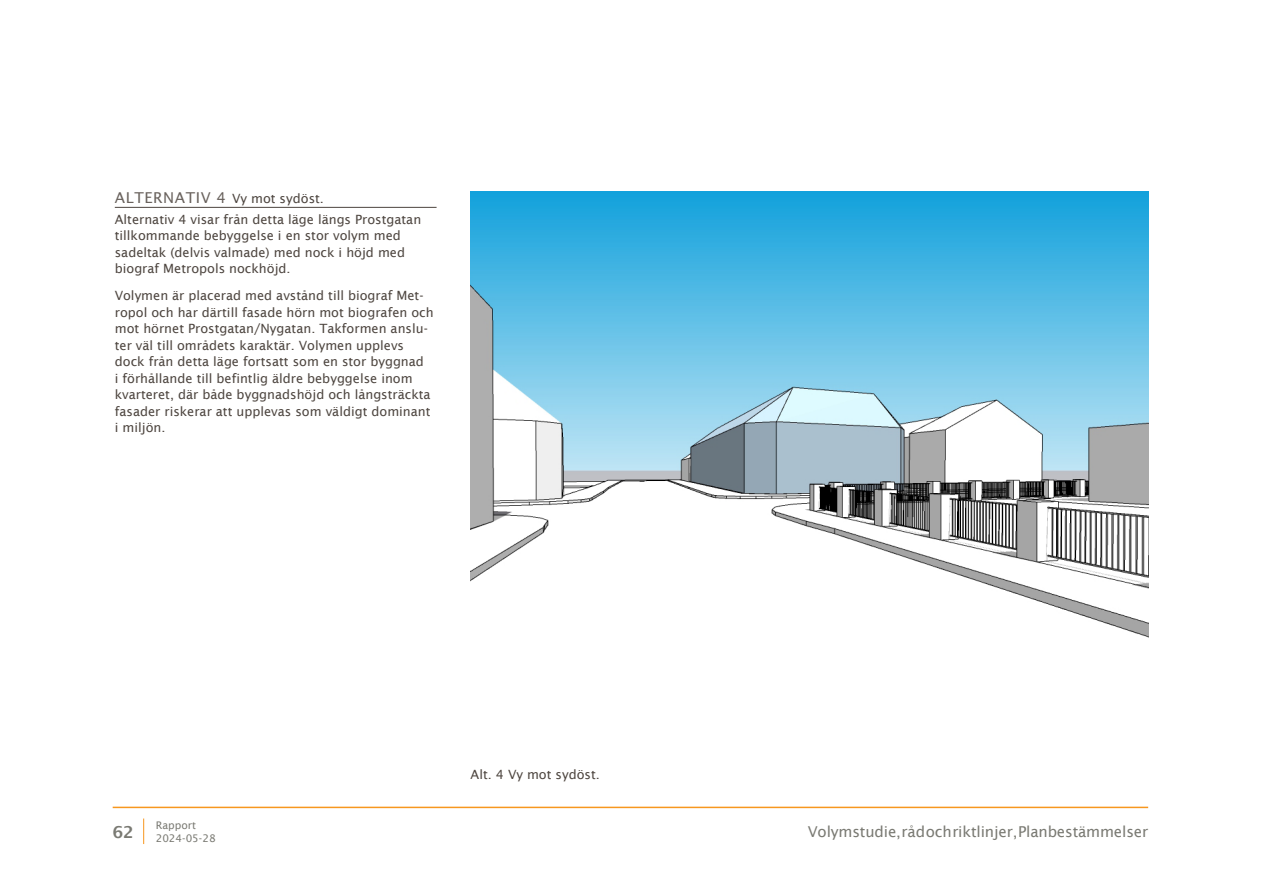
<style>
.page{position:relative;width:1263px;height:893px;background:#fff}
.page>*{position:absolute;margin:0;border:0;box-sizing:border-box;transform-origin:0 0}
.t1{font:600 16.5px "Lucida Sans";color:#7a7a73}
.t2{font:15px "Lucida Sans";letter-spacing:-.01em;color:#7a7a73}
.Brödtext_sans_serif{font:12.75px/16.5px "Lucida Sans";color:#4d453f}
.Rubrik_4{font:12.75px "Lucida Sans";color:#4d453f}
.t3{font:10.5px/12.6px "Lucida Sans";color:#7a7a73}
.s1{font-size:15px;color:#69625d}
</style>
<div class="page">
<hr style="left:113px;top:807px;width:1035px;height:1px;background:#f7971f">
<svg style="left:143px;top:818px;width:1px;height:26px"></svg>
<img style="left:471px;top:191px;width:677px;height:447px">
<hr style="left:115px;top:207px;width:322px;height:1px;background:#4d453f">
<p class="Rubrik_4" style="left:115px;top:191px;width:208px"><span class="s1">ALTERNATIV 4</span> Vy mot sydöst.</p>
<p class="Brödtext_sans_serif" style="left:115px;top:211px;width:308px">Alternativ 4 visar från detta läge längs Prostgatan tillkommande bebyggelse i en stor volym med sadeltak (delvis valmade) med nock i höjd med biograf Metropols nockhöjd.</p>
<p class="Brödtext_sans_serif" style="left:115px;top:287px;width:320px">Volymen är placerad med avstånd till biograf Met&shy;ropol och har därtill fasade hörn mot biografen och mot hörnet Prostgatan/Nygatan. Takformen anslu&shy;ter väl till områdets karaktär. Volymen upplevs dock från detta läge fortsatt som en stor byggnad<br>i förhållande till befintlig äldre bebyggelse inom kvarteret, där både byggnadshöjd och långsträckta fasader riskerar att upplevas som väldigt dominant i miljön.</p>
<p class="Brödtext_sans_serif" style="left:471px;top:766px;width:128px">Alt. 4 Vy mot sydöst.</p>
<p class="t1" style="left:113px;top:822px;width:23px">62</p>
<p class="t3" style="left:156px;top:819px;width:61px">Rapport<br>2024-05-28</p>
<p class="t2" style="left:808px;top:823px;width:342px">Volymstudie, råd och riktlinjer, Planbestämmelser</p>
</div>
